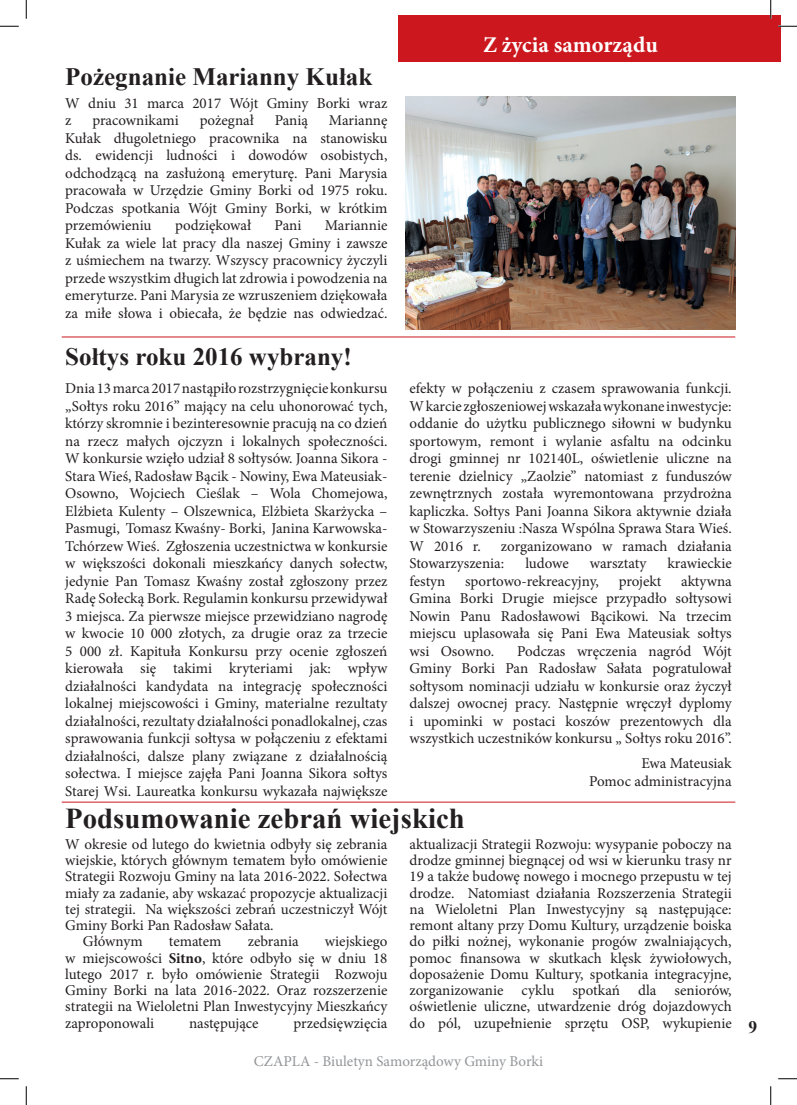
<style>
.page{position:relative;width:797px;height:1105px;background:#fff}
.page>*{position:absolute;margin:0;border:0;box-sizing:border-box;transform-origin:0 0}
.t1{font:700 28.75px "Times New Roman";color:#231f20}
.t2{font:700 25px "Times New Roman";color:#231f20}
.t3{font:700 22.5px "Minion Pro";color:#fff}
.t4{font:700 17.5px "Times New Roman";color:#231f20}
.t5{font:15px/17.5px "Minion Pro";color:#231f20;text-align:justify}
.t6{font:15px "Minion Pro";color:#939598}
.s1{font-weight:700}
</style>
<div class="page">
<div style="left:398px;top:16px;width:383px;height:46px;background:#cc171e"></div>
<img style="left:405px;top:97px;width:330px;height:232px">
<hr style="left:62px;top:337px;width:673px;height:1px;background:#cc171e">
<hr style="left:62px;top:802px;width:673px;height:1px;background:#cc171e">
<svg style="left:0;top:25px;width:19px;height:2px"></svg>
<svg style="left:778px;top:25px;width:19px;height:2px"></svg>
<svg style="left:0;top:1078px;width:19px;height:1px"></svg>
<svg style="left:778px;top:1078px;width:19px;height:1px"></svg>
<svg style="left:25px;top:0;width:2px;height:19px"></svg>
<svg style="left:25px;top:1086px;width:2px;height:19px"></svg>
<svg style="left:770px;top:0;width:1px;height:19px"></svg>
<svg style="left:770px;top:1086px;width:1px;height:19px"></svg>
<h2 class="t2" style="left:65px;top:58px;width:308px">Pożegnanie Marianny Kułak</h2>
<p class="t5" style="left:65px;top:94px;width:323px">W dniu 31 marca 2017 Wójt Gminy Borki wraz z</p>
<p class="t5" style="left:92px;top:112px;width:88px">pracownikami</p>
<p class="t5" style="left:200px;top:112px;width:56px">pożegnał</p>
<p class="t5" style="left:275px;top:112px;width:35px">Panią</p>
<p class="t5" style="left:65px;top:112px;width:324px;text-indent:264px">Mariannę Kułak długoletniego pracownika na stanowisku ds. ewidencji ludności i dowodów osobistych, odchodzącą na zasłużoną emeryturę. Pani Marysia pracowała w Urzędzie Gminy Borki od 1975 roku.<br>Podczas spotkania Wójt Gminy Borki, w krótkim przemówieniu</p>
<p class="t5" style="left:175px;top:217px;width:77px">podziękował</p>
<p class="t5" style="left:274px;top:217px;width:28px">Pani</p>
<p class="t5" style="left:65px;top:217px;width:324px;text-indent:259px">Mariannie Kułak za wiele lat pracy dla naszej Gminy i zawsze z uśmiechem na twarzy. Wszyscy pracownicy życzyli przede wszystkim długich lat zdrowia i powodzenia na emeryturze. Pani Marysia ze wzruszeniem dziękowała za miłe słowa i obiecała, że będzie nas odwiedzać.</p>
<h3 class="t3" style="left:483px;top:29px;width:176px">Z życia samorządu</h3>
<h2 class="t2" style="left:65px;top:339px;width:288px">Sołtys roku 2016 wybrany!</h2>
<p class="t5" style="left:65px;top:380px;width:324px">Dnia 13 marca 2017 nastąpiło rozstrzygnięcie konkursu „Sołtys roku 2016” mający na celu uhonorować tych, którzy skromnie i bezinteresownie pracują na co dzień na rzecz małych ojczyzn i lokalnych społeczności.<br>W konkursie wzięło udział 8 sołtysów. Joanna Sikora - Stara Wieś, Radosław Bącik - Nowiny, Ewa Mateusiak-Osowno, Wojciech Cieślak – Wola Chomejowa, Elżbieta Kulenty – Olszewnica, Elżbieta Skarżycka – Pasmugi, Tomasz Kwaśny- Borki, Janina Karwowska-Tchórzew Wieś. Zgłoszenia uczestnictwa w konkursie w większości dokonali mieszkańcy danych sołectw, jedynie Pan Tomasz Kwaśny został zgłoszony przez Radę Sołecką Bork. Regulamin konkursu przewidywał 3 miejsca. Za pierwsze miejsce przewidziano nagrodę w kwocie 10 000 złotych, za drugie oraz za trzecie 5 000 zł. Kapituła Konkursu przy ocenie zgłoszeń kierowała się takimi kryteriami jak: wpływ działalności kandydata na integrację społeczności lokalnej miejscowości i Gminy, materialne rezultaty działalności, rezultaty działalności ponadlokalnej, czas sprawowania funkcji sołtysa w połączeniu z efektami działalności, dalsze plany związane z działalnością sołectwa. I miejsce zajęła Pani Joanna Sikora sołtys Starej Wsi. Laureatka konkursu wykazała największe</p>
<p class="t5" style="left:409px;top:380px;width:324px">efekty w połączeniu z czasem sprawowania funkcji.<br>W karcie zgłoszeniowej wskazała wykonane inwestycje: oddanie do użytku publicznego siłowni w budynku sportowym, remont i wylanie asfaltu na odcinku drogi gminnej nr 102140L, oświetlenie uliczne na terenie dzielnicy „Zaolzie” natomiast z funduszów zewnętrznych została wyremontowana przydrożna kapliczka. Sołtys Pani Joanna Sikora aktywnie działa w Stowarzyszeniu :Nasza Wspólna Sprawa Stara Wieś.<br>W 2016 r.</p>
<p class="t5" style="left:409px;top:537px;width:324px;text-indent:91px">zorganizowano w ramach działania<br>Stowarzyszenia:</p>
<p class="t5" style="left:525px;top:555px;width:45px">ludowe</p>
<p class="t5" style="left:590px;top:555px;width:58px">warsztaty</p>
<p class="t5" style="left:667px;top:555px;width:66px">krawieckie</p>
<p class="t5" style="left:409px;top:572px;width:324px;text-indent:271px">aktywna Gmina Borki Drugie miejsce przypadło sołtysowi Nowin Panu Radosławowi Bącikowi. Na trzecim miejscu uplasowała się Pani Ewa Mateusiak sołtys wsi Osowno.</p>
<p class="t5" style="left:409px;top:572px;width:37px">festyn</p>
<p class="t5" style="left:465px;top:572px;width:135px">sportowo-rekreacyjny,</p>
<p class="t5" style="left:618px;top:572px;width:44px">projekt</p>
<p class="t5" style="left:409px;top:642px;width:324px;text-indent:108px">Podczas wręczenia nagród Wójt Gminy Borki Pan Radosław Sałata pogratulował sołtysom nominacji udziału w konkursie oraz życzył dalszej owocnej pracy. Następnie wręczył dyplomy i upominki w postaci koszów prezentowych dla wszystkich uczestników konkursu „ Sołtys roku 2016”.</p>
<p class="t5" style="left:589px;top:755px;width:144px;text-align:right">Ewa Mateusiak<br>Pomoc administracyjna</p>
<h1 class="t1" style="left:65px;top:798px;width:401px">Podsumowanie zebrań wiejskich</h1>
<p class="t5" style="left:65px;top:835px;width:324px">W okresie od lutego do kwietnia odbyły się zebrania</p>
<p class="t5" style="left:65px;top:852px;width:324px">wiejskie, których głównym tematem było omówienie</p>
<p class="t5" style="left:65px;top:868px;width:324px">Strategii Rozwoju Gminy na lata 2016-2022. Sołectwa</p>
<p class="t5" style="left:65px;top:884px;width:324px">miały za zadanie, aby wskazać propozycje aktualizacji</p>
<p class="t5" style="left:65px;top:900px;width:324px">tej strategii. Na większości zebrań uczestniczył Wójt</p>
<p class="t5" style="left:65px;top:917px;width:210px">Gminy Borki Pan Radosław Sałata.</p>
<p class="t5" style="left:83px;top:933px;width:61px">Głównym</p>
<p class="t5" style="left:169px;top:933px;width:54px">tematem</p>
<p class="t5" style="left:248px;top:933px;width:52px">zebrania</p>
<p class="t5" style="left:409px;top:836px;width:324px;line-height:16.2px">aktualizacji Strategii Rozwoju: wysypanie poboczy na drodze gminnej biegnącej od wsi w kierunku trasy nr 19 a także budowę nowego i mocnego przepustu w tej drodze. Natomiast działania Rozszerzenia Strategii na Wieloletni Plan Inwestycyjny są następujące: remont altany przy Domu Kultury, urządzenie boiska do piłki nożnej, wykonanie progów zwalniających, pomoc finansowa w skutkach klęsk żywiołowych, doposażenie Domu Kultury, spotkania integracyjne, zorganizowanie cyklu spotkań dla seniorów, oświetlenie uliczne, utwardzenie dróg dojazdowych do pól, uzupełnienie sprzętu OSP, wykupienie</p>
<p class="t5" style="left:65px;top:934px;width:324px;line-height:16.2px;text-indent:260px">wiejskiego w miejscowości <span class="s1">Sitno</span>, które odbyło się w dniu 18 lutego 2017 r. było omówienie Strategii Rozwoju Gminy Borki na lata 2016-2022. Oraz rozszerzenie strategii na Wieloletni Plan Inwestycyjny Mieszkańcy zaproponowali</p>
<p class="t5" style="left:189px;top:1014px;width:71px">następujące</p>
<p class="t5" style="left:293px;top:1014px;width:95px">przedsięwzięcia</p>
<p class="t6" style="left:254px;top:1052px;width:291px">CZAPLA - Biuletyn Samorządowy Gminy Borki</p>
<p class="t4" style="left:748px;top:1015px;width:10px">9</p>
</div>
